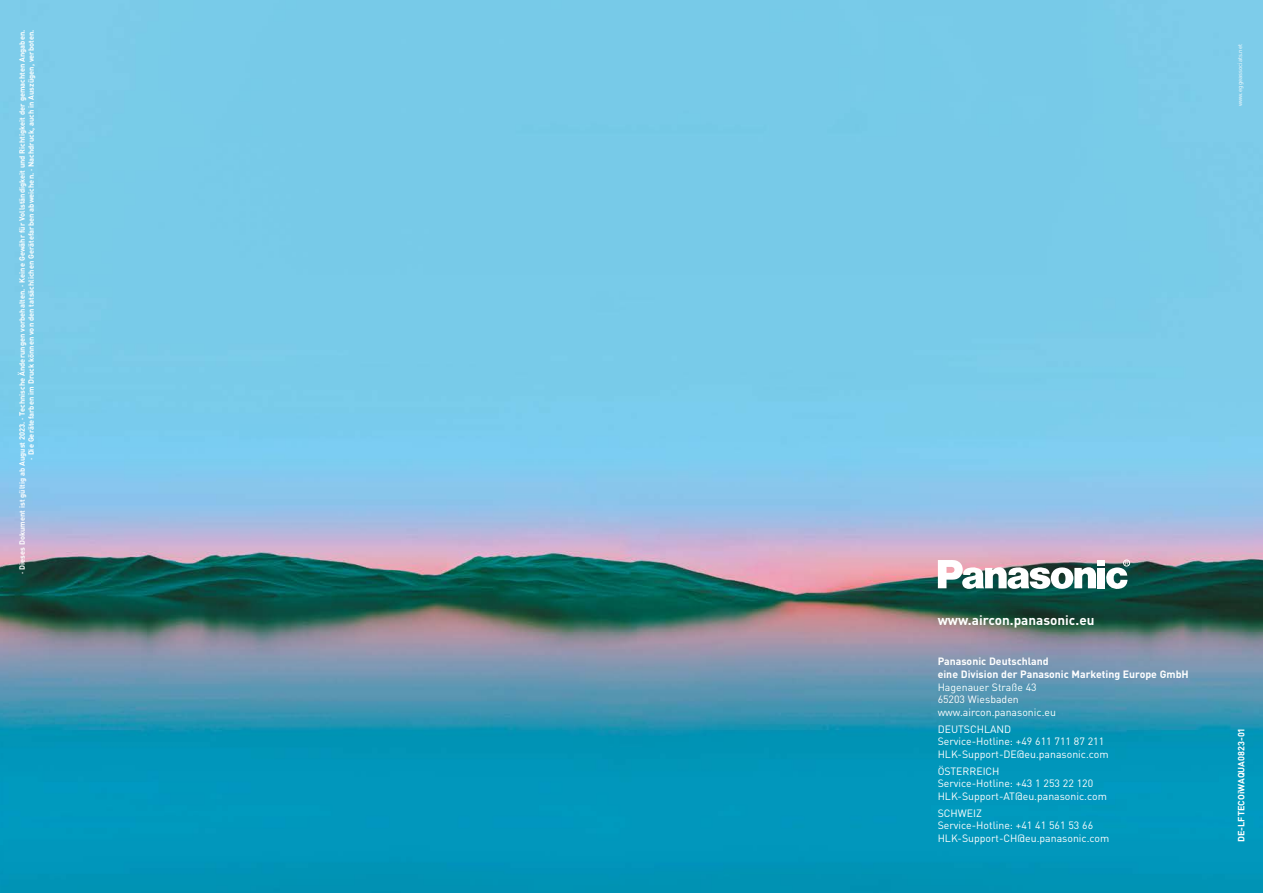
<style>
.page{position:relative;width:1263px;height:893px;background:#fff}
.page>*{position:absolute;margin:0;border:0;box-sizing:border-box;transform-origin:0 0}
.t1{font:700 13.5px "DIN Pro";color:#fff}
.t2{font:10.5px/12.6px "DIN Pro";color:#fff}
.t3{font:700 10.5px/12.6px "DIN Pro";color:#fff}
.t4{font:700 9px "DIN Pro";color:#fff}
.t5{font:700 7.5px/9px "DIN Pro";color:#fff;text-align:right}
.t6{font:6px "DIN Pro";color:#fff}
</style>
<div class="page">
<img style="left:0;top:0;width:1263px;height:893px">
<svg style="left:938px;top:560px;width:158px;height:29px"></svg>
<div style="left:1097px;top:568px;width:8px;height:20px;background:#fff"></div>
<div style="left:1097px;top:560px;width:8px;height:5px;background:#fff"></div>
<svg style="left:1106px;top:561px;width:22px;height:28px"></svg>
<div style="left:1123px;top:560px;width:7px;height:6px;border:1px solid #fff;border-radius:50%"></div>
<p class="t5" style="left:17px;top:574px;width:545px;rotate:-90deg">· Dieses Dokument ist gültig ab August 2023. · Technische Änderungen vorbehalten. · Keine Gewähr für Vollständigkeit und Richtigkeit der gemachten Angaben. · Die Gerätefarben im Druck können von den tatsächlichen Gerätefarben abweichen. · Nachdruck, auch in Auszügen, verboten.</p>
<p class="t6" style="left:1235px;top:106px;width:64px;rotate:-90deg">www.eggeassociats.net</p>
<p class="t1" style="left:938px;top:610px;width:158px">www.aircon.panasonic.eu</p>
<p class="t3" style="left:938px;top:655px;width:253px">Panasonic Deutschland<br>eine Division der Panasonic Marketing Europe GmbH</p>
<p class="t2" style="left:938px;top:680px;width:120px">Hagenauer Straße 43<br>65203 Wiesbaden www.aircon.panasonic.eu</p>
<p class="t2" style="left:938px;top:722px;width:173px">DEUTSCHLAND<br>Service-Hotline: +49 611 711 87 211<br>HLK-Support-DE@eu.panasonic.com</p>
<p class="t2" style="left:938px;top:764px;width:171px">ÖSTERREICH<br>Service-Hotline: +43 1 253 22 120<br>HLK-Support-AT@eu.panasonic.com</p>
<p class="t2" style="left:938px;top:806px;width:173px">SCHWEIZ<br>Service-Hotline: +41 41 561 53 66<br>HLK-Support-CH@eu.panasonic.com</p>
<p class="t4" style="left:1234px;top:842px;width:116px;rotate:-90deg">DE-LFTECOiWAQUA0823-01</p>
</div>
